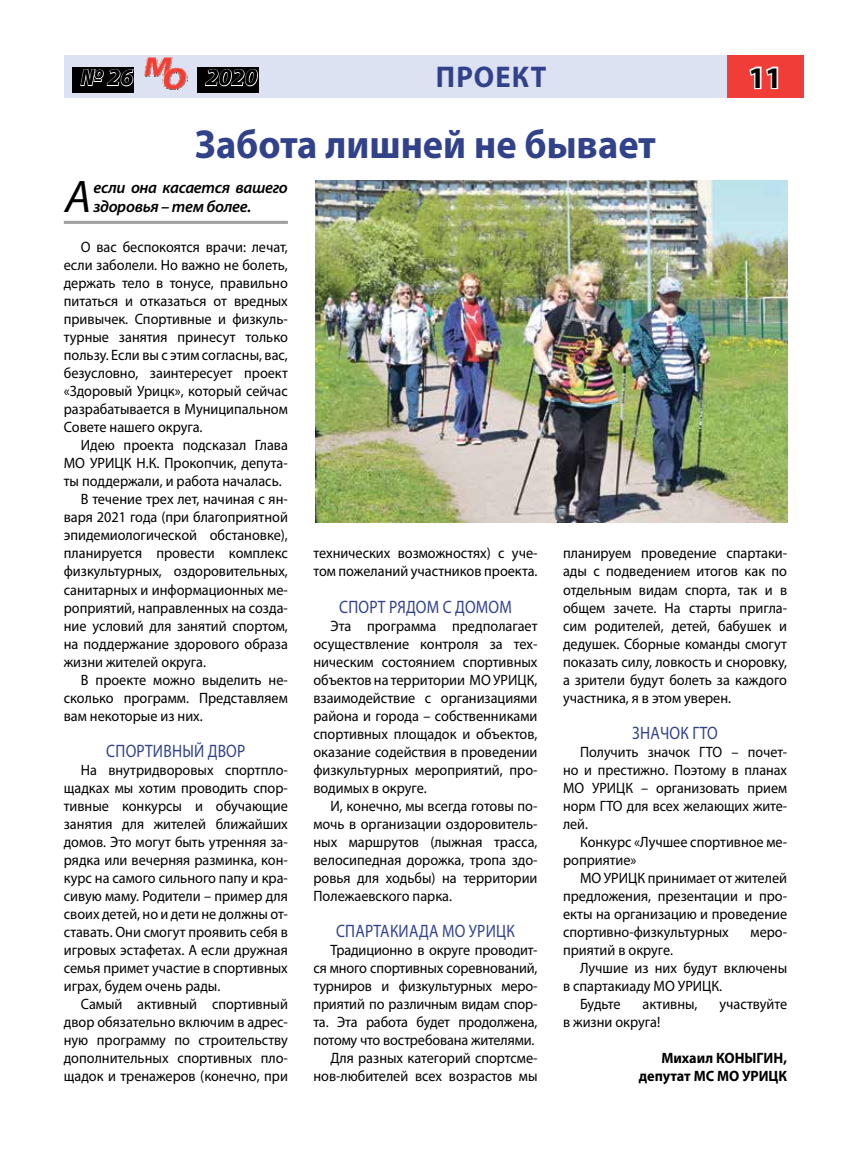
<style>
.page{position:relative;width:851px;height:1149px;background:#fff}
.page>*{position:absolute;margin:0;border:0;box-sizing:border-box;transform-origin:0 0}
.t1{font:italic 45.9px "Myriad Pro";color:#000}
.t2{font:700 40.5px "Myriad Pro";color:#31428a;scale:.95 1}
.t3{font:700 30px "Myriad Pro";letter-spacing:.04em;color:#31428a;scale:.95 1}
.t4{font:700 30px "Myriad Pro";color:#000}
.t5{font:italic 700 24px "Myriad Pro";color:#000}
.t6{font:18px "Myriad Pro";letter-spacing:.015em;color:#31428a;scale:.86 1}
.t7{font:italic 600 16.5px/19.8px "Myriad Pro";letter-spacing:-.02em;color:#000}
.t8{font:15px/18px "Myriad Pro";color:#000;text-align:justify;scale:.95 1}
.t9{font:15px/18px "Myriad Pro";color:#000;text-align:justify;scale:.94 1}
.t10{font:700 15px/18px "Myriad Pro";color:#000;text-align:right;scale:.95 1}
</style>
<div class="page">
<div style="left:64px;top:55px;width:701px;height:43px;background:#dce2f2"></div>
<div style="left:72px;top:67px;width:62px;height:25px;background:#000"></div>
<svg style="left:79px;top:69px;width:55px;height:24px"></svg>
<img style="left:144px;top:57px;width:43px;height:33px">
<div style="left:197px;top:67px;width:61px;height:25px;background:#000"></div>
<svg style="left:205px;top:69px;width:53px;height:18px"></svg>
<div style="left:727px;top:55px;width:77px;height:43px;background:#f13d37"></div>
<svg style="left:749px;top:66px;width:30px;height:24px"></svg>
<hr style="left:64px;top:221px;width:224px;height:3px;background:#a19f9d">
<img style="left:315px;top:180px;width:472px;height:342px">
<h3 class="t5" style="left:80px;top:62px;width:54px">№ 26</h3>
<h3 class="t5" style="left:206px;top:62px;width:53px">2020</h3>
<h3 class="t3" style="left:436px;top:58px;width:118px">ПРОЕКТ</h3>
<h3 class="t4" style="left:748px;top:58px;width:35px">11</h3>
<h2 class="t2" style="left:195px;top:118px;width:486px">Забота лишней не бывает</h2>
<h1 class="t1" style="left:65px;top:168px;width:28px">А</h1>
<p class="t7" style="left:93px;top:177px;width:196px">если она касается вашего здоровья – тем более.</p>
<p class="t8" style="left:64px;top:238px;width:237px;text-indent:17px">О вас беспокоятся врачи: лечат, если заболели. Но важно не болеть, держать тело в тонусе, правильно питаться и отказаться от вредных привычек. Спортивные и физкуль&shy;турные занятия принесут только пользу. Если вы с этим согласны, вас, безусловно, заинтересует проект «Здоровый Урицк», который сейчас разрабатывается в Муниципальном Совете нашего округа.</p>
<p class="t8" style="left:81px;top:436px;width:219px">Идею проекта подсказал Глава</p>
<p class="t8" style="left:64px;top:454px;width:237px">МО УРИЦК Н.К. Прокопчик, депута-</p>
<p class="t8" style="left:64px;top:472px;width:231px">ты поддержали, и работа началась.</p>
<p class="t8" style="left:81px;top:490px;width:219px">В течение трех лет, начиная с ян-</p>
<p class="t8" style="left:64px;top:508px;width:237px">варя 2021 года (при благоприятной</p>
<p class="t8" style="left:64px;top:526px;width:237px">эпидемиологической обстановке),</p>
<p class="t8" style="left:64px;top:544px;width:237px">планируется провести комплекс</p>
<p class="t8" style="left:64px;top:562px;width:237px">физкультурных, оздоровительных,</p>
<p class="t8" style="left:64px;top:580px;width:237px">санитарных и информационных ме-</p>
<p class="t8" style="left:64px;top:598px;width:237px">роприятий, направленных на созда-</p>
<p class="t8" style="left:64px;top:616px;width:237px">ние условий для занятий спортом,</p>
<p class="t8" style="left:64px;top:634px;width:237px">на поддержание здорового образа</p>
<p class="t8" style="left:64px;top:652px;width:151px">жизни жителей округа.</p>
<p class="t8" style="left:81px;top:670px;width:219px">В проекте можно выделить не-</p>
<p class="t8" style="left:64px;top:688px;width:237px">сколько программ. Представляем</p>
<p class="t8" style="left:64px;top:706px;width:148px">вам некоторые из них.</p>
<p class="t6" style="left:106px;top:739px;width:163px">СПОРТИВНЫЙ ДВОР</p>
<p class="t8" style="left:64px;top:760px;width:237px;text-indent:17px">На внутридворовых спортпло&shy;щадках мы хотим проводить спор&shy;тивные конкурсы и обучающие занятия для жителей ближайших домов. Это могут быть утренняя за&shy;рядка или вечерняя разминка, кон&shy;курс на самого сильного папу и кра&shy;сивую маму. Родители – пример для своих детей, но и дети не должны от&shy;ставать. Они смогут проявить себя в игровых эстафетах. А если дружная семья примет участие в спортивных играх, будем очень рады.</p>
<p class="t8" style="left:64px;top:994px;width:237px;text-indent:17px">Самый активный спортивный двор обязательно включим в адрес&shy;ную программу по строительству дополнительных спортивных пло&shy;щадок и тренажеров (конечно, при</p>
<p class="t8" style="left:313px;top:544px;width:237px">технических возможностях) с уче&shy;том пожеланий участников проекта.</p>
<p class="t6" style="left:339px;top:595px;width:202px">СПОРТ РЯДОМ С ДОМОМ</p>
<p class="t8" style="left:313px;top:616px;width:237px;text-indent:17px">Эта программа предполагает осуществление контроля за тех&shy;ническим состоянием спортивных объектов на территории МО УРИЦК, взаимодействие с организациями района и города – собственниками спортивных площадок и объектов, оказание содействия в проведении физкультурных мероприятий, про&shy;водимых в округе.</p>
<p class="t8" style="left:313px;top:796px;width:237px;text-indent:17px">И, конечно, мы всегда готовы по&shy;мочь в организации оздоровитель&shy;ных маршрутов (лыжная трасса, велосипедная дорожка, тропа здо&shy;ровья для ходьбы) на территории Полежаевского парка.</p>
<p class="t6" style="left:336px;top:919px;width:209px">СПАРТАКИАДА МО УРИЦК</p>
<p class="t8" style="left:313px;top:940px;width:237px;text-align:right">Традиционно в округе проводит&shy;ся много спортивных соревнований, турниров и физкультурных меро&shy;приятий по различным видам спор&shy;та. Эта работа будет продолжена, потому что востребована жителями.<br>Для разных категорий спортсме&shy;нов-любителей всех возрастов мы</p>
<p class="t8" style="left:563px;top:544px;width:237px">планируем проведение спартаки&shy;ады с подведением итогов как по отдельным видам спорта, так и в общем зачете. На старты пригла&shy;сим родителей, детей, бабушек и дедушек. Сборные команды смогут показать силу, ловкость и сноровку, а зрители будут болеть за каждого участника, я в этом уверен.</p>
<p class="t6" style="left:632px;top:721px;width:101px">ЗНАЧОК ГТО</p>
<p class="t9" style="left:563px;top:742px;width:240px;text-indent:17px">Получить значок ГТО – почет&shy;но и престижно. Поэтому в планах МО УРИЦК – организовать прием норм ГТО для всех желающих жите&shy;лей.</p>
<p class="t8" style="left:563px;top:832px;width:237px;text-indent:17px">Конкурс «Лучшее спортивное ме&shy;роприятие»</p>
<p class="t8" style="left:563px;top:868px;width:237px;text-indent:17px">МО УРИЦК принимает от жителей предложения, презентации и про&shy;екты на организацию и проведение спортивно-физкультурных</p>
<p class="t8" style="left:750px;top:922px;width:40px">меро-</p>
<p class="t8" style="left:563px;top:940px;width:117px">приятий в округе.</p>
<p class="t8" style="left:580px;top:958px;width:219px">Лучшие из них будут включены</p>
<p class="t8" style="left:563px;top:976px;width:169px">в спартакиаду МО УРИЦК.</p>
<p class="t8" style="left:580px;top:994px;width:44px">Будьте</p>
<p class="t8" style="left:642px;top:994px;width:59px">активны,</p>
<p class="t8" style="left:719px;top:994px;width:73px">участвуйте</p>
<p class="t8" style="left:563px;top:1012px;width:104px">в жизни округа!</p>
<p class="t10" style="left:638px;top:1047px;width:158px">Михаил КОНЫГИН, депутат МС МО УРИЦК</p>
</div>
